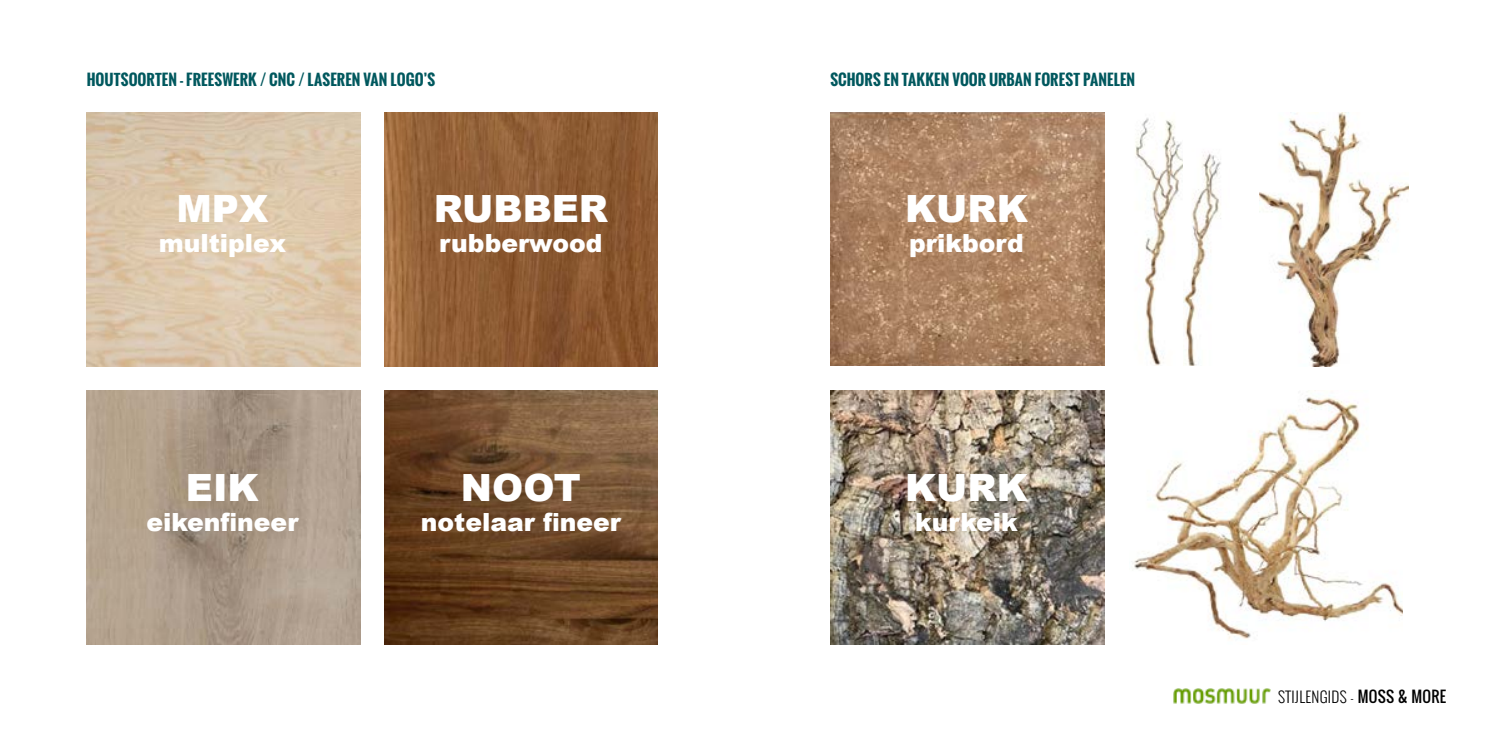
<style>
.page{position:relative;width:1489px;height:745px;background:#fff}
.page>*{position:absolute;margin:0;border:0;box-sizing:border-box;transform-origin:0 0}
.t1{font:900 37.5px "Arial";color:#fff}
.t2{font:900 25px "Arial";color:#fff}
.t3{font:700 15px "Oswald";letter-spacing:.01em;color:#00585e}
.t4{font:300 15px "Oswald";letter-spacing:.02em;color:#000}
.s1{font-weight:400}
</style>
<div class="page">
<img style="left:1173px;top:688px;width:97px;height:15px">
<img style="left:384px;top:390px;width:273px;height:254px">
<img style="left:384px;top:112px;width:273px;height:254px">
<img style="left:87px;top:390px;width:273px;height:254px">
<img style="left:830px;top:390px;width:274px;height:254px">
<img style="left:830px;top:112px;width:274px;height:254px">
<img style="left:1133px;top:397px;width:269px;height:242px">
<img style="left:1135px;top:118px;width:48px;height:248px">
<img style="left:1259px;top:112px;width:149px;height:254px">
<img style="left:1183px;top:153px;width:38px;height:213px">
<p class="t3" style="left:87px;top:68px;width:350px">HOUTSOORTEN - FREESWERK / CNC / LASEREN VAN LOGO’S</p>
<h1 class="t1" style="left:176px;top:181px;width:93px">MPX</h1>
<h2 class="t2" style="left:159px;top:225px;width:129px">multiplex</h2>
<h1 class="t1" style="left:186px;top:459px;width:74px">EIK</h1>
<h2 class="t2" style="left:146px;top:503px;width:153px">eikenfineer</h2>
<h1 class="t1" style="left:433px;top:181px;width:176px">RUBBER</h1>
<h2 class="t2" style="left:439px;top:225px;width:165px">rubberwood</h2>
<h1 class="t1" style="left:461px;top:459px;width:121px">NOOT</h1>
<h2 class="t2" style="left:421px;top:503px;width:202px">notelaar fineer</h2>
<p class="t3" style="left:830px;top:68px;width:306px">SCHORS EN TAKKEN VOOR URBAN FOREST PANELEN</p>
<h1 class="t1" style="left:905px;top:181px;width:124px">KURK</h1>
<h2 class="t2" style="left:909px;top:225px;width:116px">prikbord</h2>
<h1 class="t1" style="left:905px;top:459px;width:124px">KURK</h1>
<h2 class="t2" style="left:915px;top:503px;width:104px">kurkeik</h2>
<p class="t4" style="left:1278px;top:685px;width:169px">STIJLENGIDS - <span class="s1">MOSS &amp; MORE</span></p>
</div>
